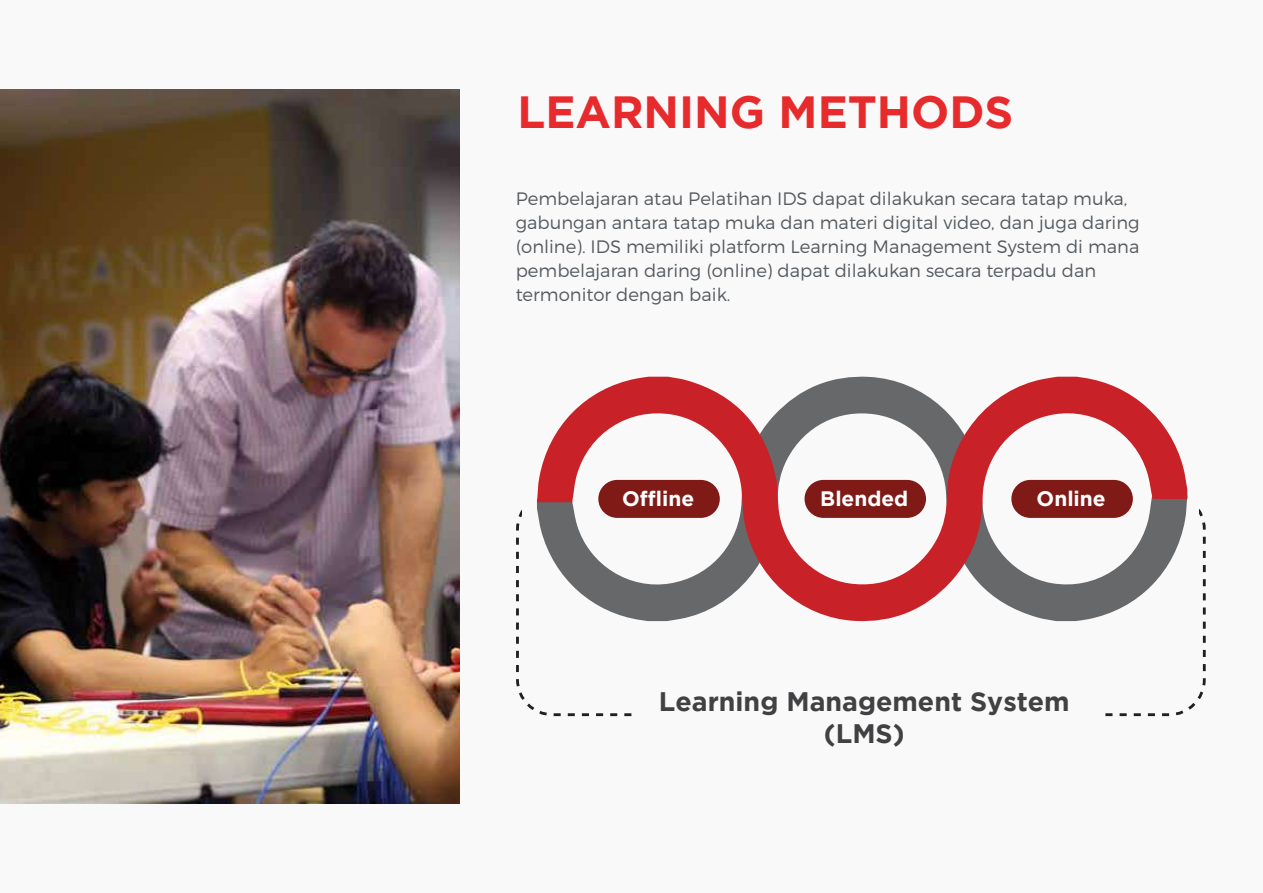
<style>
.page{position:relative;width:1263px;height:893px;background:#f9f9fa}
.page>*{position:absolute;margin:0;border:0;box-sizing:border-box;transform-origin:0 0}
.t1{font:700 45px "Gotham";color:#e72a2b}
.t2{font:700 26.7px/32.1px "Gotham";color:#414042;text-align:center}
.t3{font:700 20.85px "Gotham";color:#fff}
.t4{font:300 18px/24px "Montserrat";color:#555a5e}
</style>
<div class="page">
<svg style="left:537px;top:377px;width:650px;height:245px"></svg>
<div style="left:598px;top:480px;width:122px;height:38px;background:#801a17;border-radius:19px"></div>
<div style="left:804px;top:480px;width:122px;height:38px;background:#801a17;border-radius:19px"></div>
<div style="left:1011px;top:480px;width:122px;height:38px;background:#801a17;border-radius:19px"></div>
<img style="left:0;top:90px;width:460px;height:713px">
<h1 class="t1" style="left:517px;top:86px;width:497px">LEARNING METHODS</h1>
<p class="t4" style="left:516px;top:187px;width:625px">Pembelajaran atau Pelatihan IDS dapat dilakukan secara tatap muka, gabungan antara tatap muka dan materi digital video, dan juga daring (online). IDS memiliki platform Learning Management System di mana pembelajaran daring (online) dapat dilakukan secara terpadu dan termonitor dengan baik.</p>
<p class="t3" style="left:622px;top:486px;width:74px">Offline</p>
<p class="t3" style="left:820px;top:486px;width:90px">Blended</p>
<p class="t3" style="left:1036px;top:486px;width:71px">Online</p>
<h2 class="t2" style="left:659px;top:684px;width:412px">Learning Management System (LMS)</h2>
</div>
